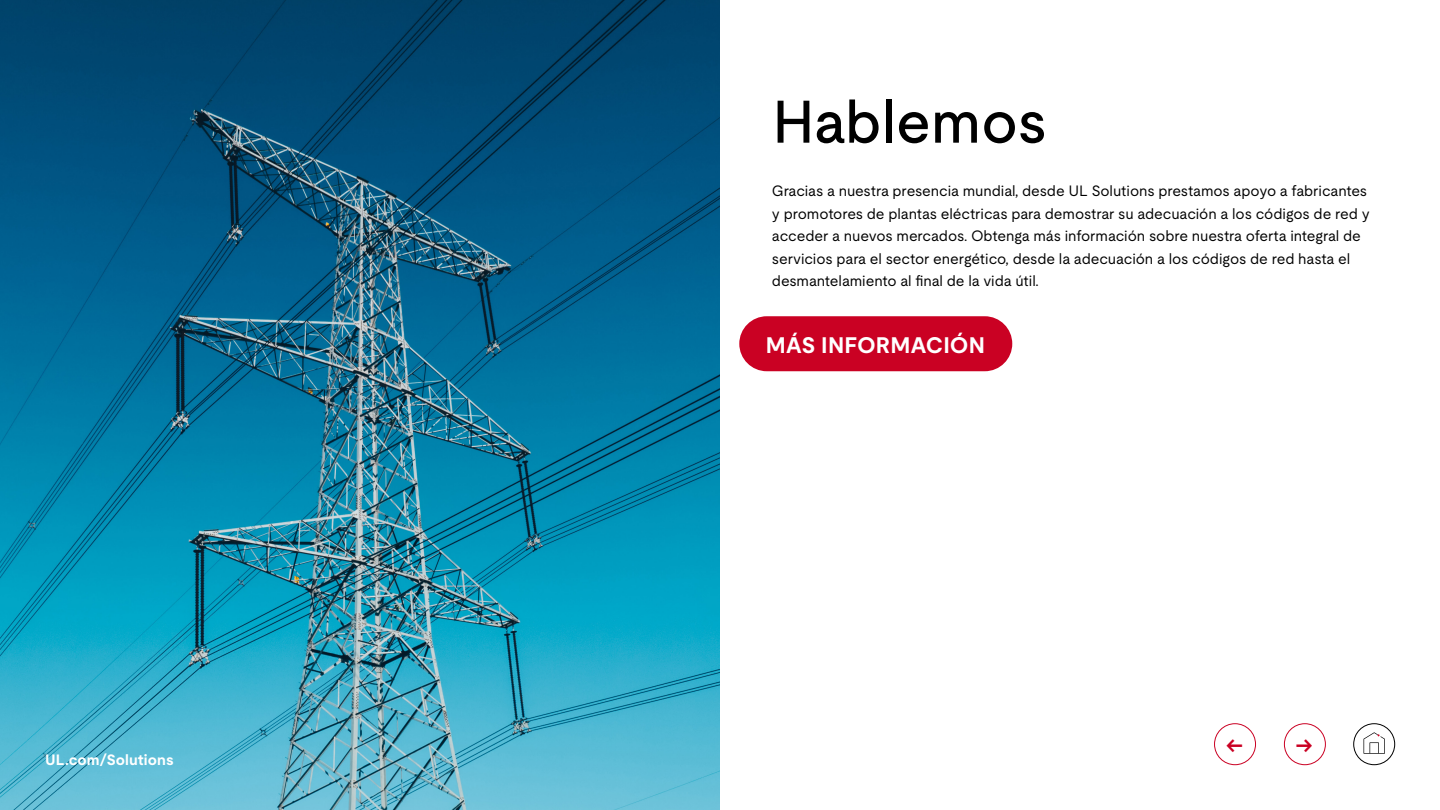
<style>
.page{position:relative;width:1440px;height:810px;background:#fff}
.page>*{position:absolute;margin:0;border:0;box-sizing:border-box;transform-origin:0 0}
.Body_copy_Regular_16pt{font:500 60px "UL Moderat";letter-spacing:-.005em;color:#000}
.Button_Text_Bold_18pt{font:700 22.5px "UL Moderat";letter-spacing:.005em;color:#fff}
.Button_Text_Bold_18pt-2{font:700 20.75px "UL Moderat";color:#ca0123}
.Body_copy_Regular_16pt-2{font:15px/22.5px "UL Moderat";letter-spacing:-.005em;color:#000}
.Hyperlink_Bold_12pt{font:700 15px "UL Moderat";letter-spacing:.005em;color:#fff}
</style>
<div class="page">
<img style="left:0;top:0;width:720px;height:810px">
<div style="left:739px;top:316px;width:273px;height:55px;background:#ca0123;border-radius:28px"></div>
<div style="left:1214px;top:723px;width:42px;height:42px;border:1px solid #ca0123;border-radius:50%"></div>
<div style="left:1284px;top:723px;width:42px;height:42px;border:1px solid #ca0123;border-radius:50%"></div>
<div style="left:1353px;top:723px;width:42px;height:42px;border:1px solid #000;border-radius:50%"></div>
<svg style="left:1364px;top:732px;width:21px;height:22px"></svg>
<p class="Hyperlink_Bold_12pt" style="left:45px;top:748px;width:130px">UL.com/Solutions</p>
<p class="Body_copy_Regular_16pt" style="left:772px;top:74px;width:277px">Hablemos</p>
<p class="Body_copy_Regular_16pt-2" style="left:772px;top:180px;width:599px">Gracias a nuestra presencia mundial, desde UL Solutions prestamos apoyo a fabricantes y promotores de plantas eléctricas para demostrar su adecuación a los códigos de red y acceder a nuevos mercados. Obtenga más información sobre nuestra oferta integral de servicios para el sector energético, desde la adecuación a los códigos de red hasta el desmantelamiento al final de la vida útil.</p>
<p class="Button_Text_Bold_18pt" style="left:766px;top:327px;width:221px">MÁS INFORMACIÓN</p>
<p class="Button_Text_Bold_18pt-2" style="left:1226px;top:729px;width:18px">←</p>
<p class="Button_Text_Bold_18pt-2" style="left:1296px;top:729px;width:18px">→</p>
</div>
